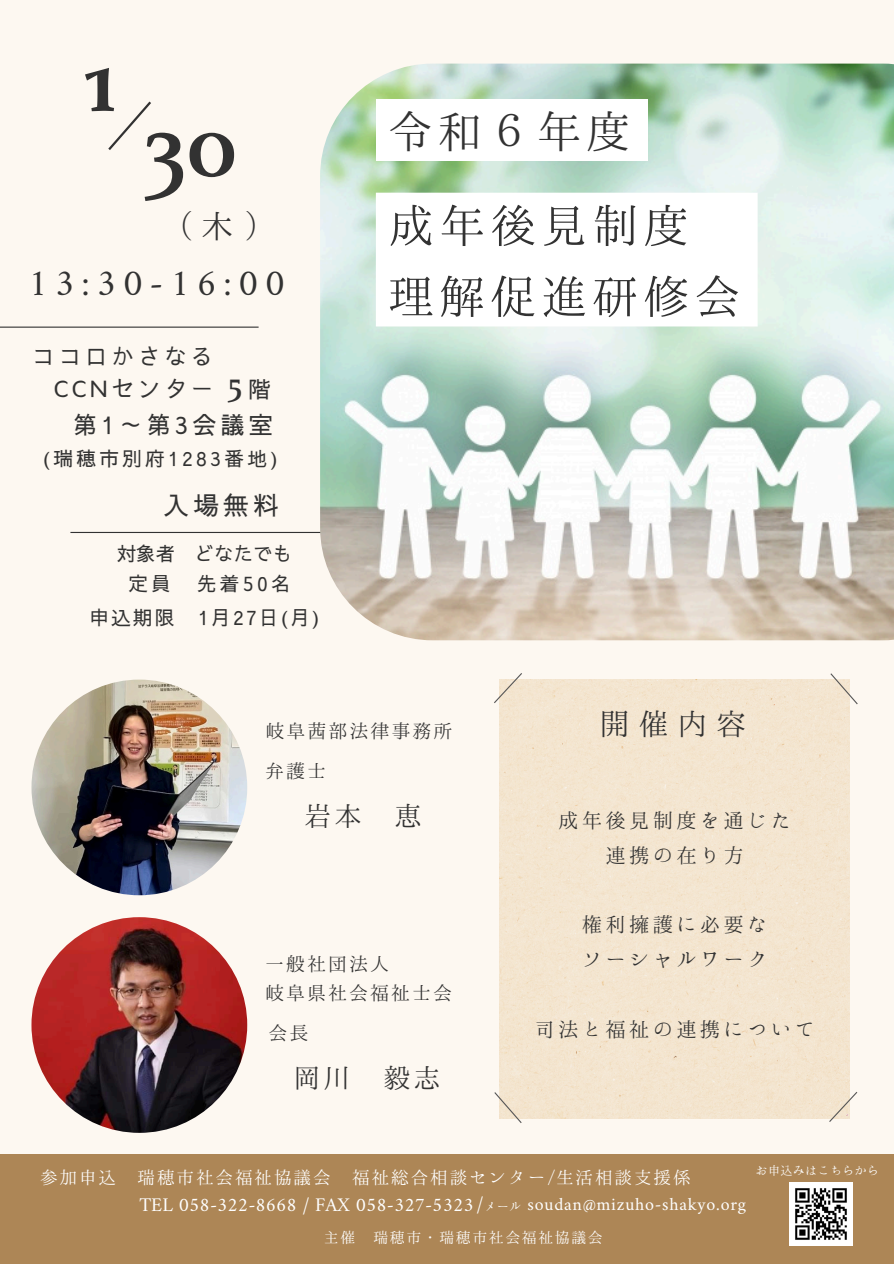
<style>
.page{position:relative;width:894px;height:1264px;background:#fff}
.page>*{position:absolute;margin:0;border:0;box-sizing:border-box;transform-origin:0 0}
.t1{font:700 105px "Monterchi Serif";color:#323232}
.t2{font:51px/70.8px "Hannari Mincho";color:#323232}
.t3{font:49.5px "Hannari Mincho";color:#323232}
.t4{font:37.5px "Amiri";letter-spacing:.18em;color:#323232}
.t5{font:36px "Hannari Mincho";color:#323232}
.t6{font:700 36px "Monterchi Serif";color:#323232}
.t7{font:33px "Hannari Mincho";color:#323232}
.t8{font:30px "Hannari Mincho";color:#323232}
.t9{font:500 25.5px "Sawarabi Gothic";color:#323232}
.t10{font:500 24px "Sawarabi Gothic";letter-spacing:.175em;color:#323232}
.t11{font:22.5px/34.8px "Hannari Mincho";letter-spacing:.05em;color:#323232;text-align:center}
.t12{font:500 22.5px/31.5px "Sawarabi Gothic";letter-spacing:.175em;color:#323232;text-align:right}
.t13{font:21px/29.2px "Hannari Mincho";color:#323232}
.t14{font:19.5px "Hannari Mincho";color:#fff}
.t15{font:19.5px "Amiri";color:#fff}
.t16{font:500 19.5px "Sawarabi Gothic";letter-spacing:.175em;color:#323232}
.t17{font:500 19.5px "Sawarabi Gothic";letter-spacing:.115em;color:#323232}
.t18{font:500 19.5px "Sawarabi Gothic";color:#323232}
.t19{font:18px "Amiri";letter-spacing:.045em;color:#fff}
.t20{font:16.5px "Hannari Mincho";color:#fff}
.t21{font:13.5px "Hannari Mincho";letter-spacing:-.08em;color:#fff}
</style>
<div class="page">
<div style="left:0;top:0;width:893px;height:1263px;background:#fdf8f1"></div>
<hr style="left:0;top:326px;width:258px;height:2px;background:#323232">
<hr style="left:70px;top:532px;width:286px;height:1px;background:#323232">
<img style="left:320px;top:64px;width:573px;height:576px">
<svg style="left:108px;top:101px;width:43px;height:49px"></svg>
<div style="left:0;top:1154px;width:893px;height:109px;background:#ad8656"></div>
<img style="left:31px;top:679px;width:216px;height:216px;border-radius:50%">
<img style="left:31px;top:917px;width:216px;height:215px;border-radius:50%">
<div style="left:499px;top:679px;width:350px;height:439px;background:#f3e5d0"></div>
<svg style="left:494px;top:673px;width:29px;height:31px"></svg>
<svg style="left:829px;top:673px;width:29px;height:32px"></svg>
<svg style="left:494px;top:1090px;width:28px;height:33px"></svg>
<svg style="left:827px;top:1090px;width:31px;height:32px"></svg>
<img style="left:789px;top:1182px;width:63px;height:63px">
<div style="left:376px;top:193px;width:381px;height:133px;background:#fff"></div>
<div style="left:376px;top:100px;width:271px;height:61px;background:#fff"></div>
<p class="t1" style="left:84px;top:27px;width:35px">1</p>
<h1 class="t1" style="left:144px;top:92px;width:94px">30</h1>
<p class="t5" style="left:178px;top:206px;width:83px">(木)</p>
<h5 class="t4" style="left:28px;top:260px;width:258px">13:30-16:00</h5>
<h2 class="t12" style="left:32px;top:342px;width:182px">ココロかさなる<br>CCNセンター</h2>
<p class="t12" style="left:248px;top:375px;width:24px">階</p>
<p class="t10" style="left:73px;top:414px;width:201px">第1～第3会議室</p>
<p class="t16" style="left:43px;top:450px;width:236px">(瑞穂市別府1283番地)</p>
<p class="t6" style="left:228px;top:365px;width:16px">5</p>
<h3 class="t9" style="left:163px;top:493px;width:117px">入場無料</h3>
<p class="t18" style="left:117px;top:545px;width:177px">対象者 どなたでも</p>
<p class="t16" style="left:128px;top:574px;width:44px">定員</p>
<p class="t16" style="left:197px;top:574px;width:95px">先着50名</p>
<p class="t17" style="left:89px;top:609px;width:232px">申込期限 1月27日(月)</p>
<p class="t3" style="left:388px;top:105px;width:249px">令和６年度</p>
<h2 class="t2" style="left:388px;top:188px;width:358px">成年後見制度理解促進研修会</h2>
<h4 class="t13" style="left:265px;top:715px;width:190px">岐阜茜部法律事務所</h4>
<h3 class="t13" style="left:265px;top:755px;width:60px">弁護士</h3>
<p class="t8" style="left:304px;top:799px;width:121px">岩本 恵</p>
<h6 class="t13" style="left:265px;top:948px;width:190px">一般社団法人<br>岐阜県社会福祉士会</h6>
<h6 class="t13" style="left:268px;top:1017px;width:40px">会長</h6>
<p class="t8" style="left:293px;top:1061px;width:151px">岡川 毅志</p>
<p class="t7" style="left:599px;top:706px;width:151px">開催内容</p>
<p class="t11" style="left:558px;top:801px;width:237px">成年後見制度を通じた連携の在り方</p>
<h4 class="t11" style="left:581px;top:906px;width:189px;text-align:left">権利擁護に必要なソーシャルワーク</h4>
<p class="t11" style="left:534px;top:1011px;width:284px">司法と福祉の連携について</p>
<p class="t14" style="left:40px;top:1166px;width:654px">参加申込 瑞穂市社会福祉協議会 福祉総合相談センター/生活相談支援係</p>
<h3 class="t15" style="left:139px;top:1192px;width:345px">TEL 058-322-8668 / FAX 058-327-5323 /</h3>
<h6 class="t21" style="left:484px;top:1198px;width:40px">メール</h6>
<h6 class="t19" style="left:527px;top:1193px;width:220px">soudan@mizuho-shakyo.org</h6>
<h6 class="t20" style="left:324px;top:1228px;width:282px">主催 瑞穂市・瑞穂市社会福祉協議会</h6>
<h6 class="t21" style="left:755px;top:1163px;width:127px">お申込みはこちらから</h6>
</div>
